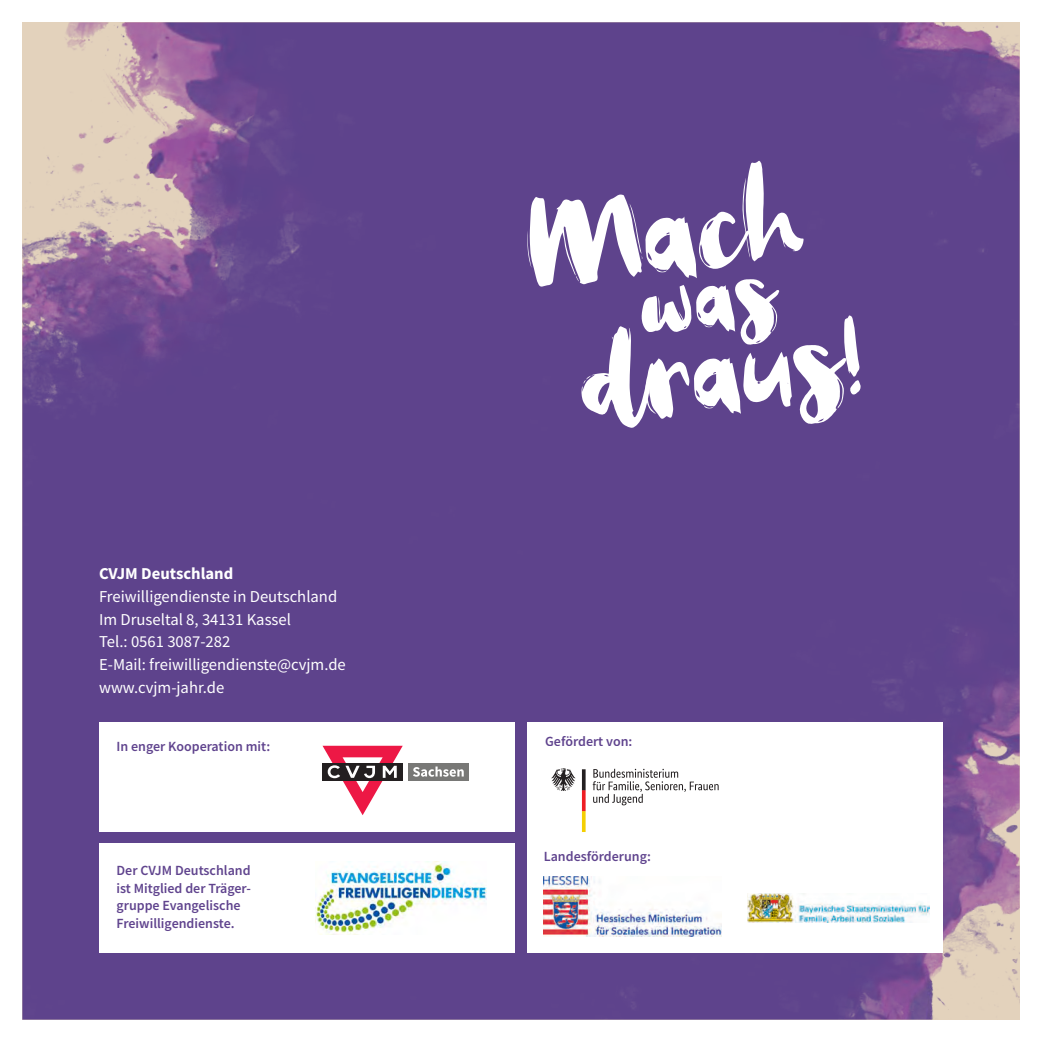
<style>
.page{position:relative;width:1042px;height:1042px;background:#fff}
.page>*{position:absolute;margin:0;border:0;box-sizing:border-box;transform-origin:0 0}
.t1{font:122.33px "Welcome";color:#fff}
.t2{font:111.65px "Welcome";color:#fff}
.FWD_fließ{font:16.62px "Source Sans Pro";color:#fff}
.FWD_fließ-2{font:700 16.62px "Source Sans Pro";color:#fff}
.fließ{font:600 14px/17.5px "Source Sans Pro";color:#60448e}
</style>
<div class="page">
<img style="left:22px;top:22px;width:997px;height:997px">
<div style="left:99px;top:843px;width:416px;height:109px;background:#fff"></div>
<img style="left:316px;top:861px;width:171px;height:73px">
<div style="left:99px;top:722px;width:416px;height:110px;background:#fff"></div>
<svg style="left:322px;top:746px;width:81px;height:69px"></svg>
<div style="left:408px;top:763px;width:61px;height:17px;background:#787876"></div>
<svg style="left:413px;top:766px;width:51px;height:11px"></svg>
<div style="left:527px;top:722px;width:416px;height:230px;background:#fff"></div>
<svg style="left:593px;top:769px;width:125px;height:36px"></svg>
<svg style="left:551px;top:768px;width:24px;height:23px"></svg>
<svg style="left:582px;top:769px;width:3px;height:63px"></svg>
<img style="left:544px;top:876px;width:177px;height:61px">
<img style="left:748px;top:893px;width:182px;height:30px">
<div style="left:638px;top:276px;width:146px;height:70px;background:#5e438c"></div>
<p class="FWD_fließ-2" style="left:99px;top:562px;width:136px">CVJM Deutschland</p>
<p class="FWD_fließ" style="left:99px;top:586px;width:240px">Freiwilligendienste in Deutschland</p>
<p class="FWD_fließ" style="left:99px;top:608px;width:193px">Im Druseltal 8, 34131 Kassel</p>
<p class="FWD_fließ" style="left:99px;top:631px;width:133px">Tel.: 0561 3087-282</p>
<p class="FWD_fließ" style="left:99px;top:654px;width:248px">E-Mail: freiwilligendienste@cvjm.de</p>
<p class="FWD_fließ" style="left:99px;top:677px;width:127px">www.cvjm-jahr.de</p>
<p class="fließ" style="left:116px;top:737px;width:155px">In enger Kooperation mit:</p>
<p class="fließ" style="left:116px;top:861px;width:136px">Der CVJM Deutschland ist Mitglied der Träger&shy;gruppe Evangelische<br>Freiwilligendienste.</p>
<p class="t1" style="left:520px;top:172px;width:281px;rotate:-6deg">Mach</p>
<p class="t2" style="left:574px;top:317px;width:285px;rotate:-6deg">draus!</p>
<p class="fließ" style="left:545px;top:732px;width:89px">Gefördert von:</p>
<p class="fließ" style="left:544px;top:847px;width:109px">Landesförderung:</p>
</div>
